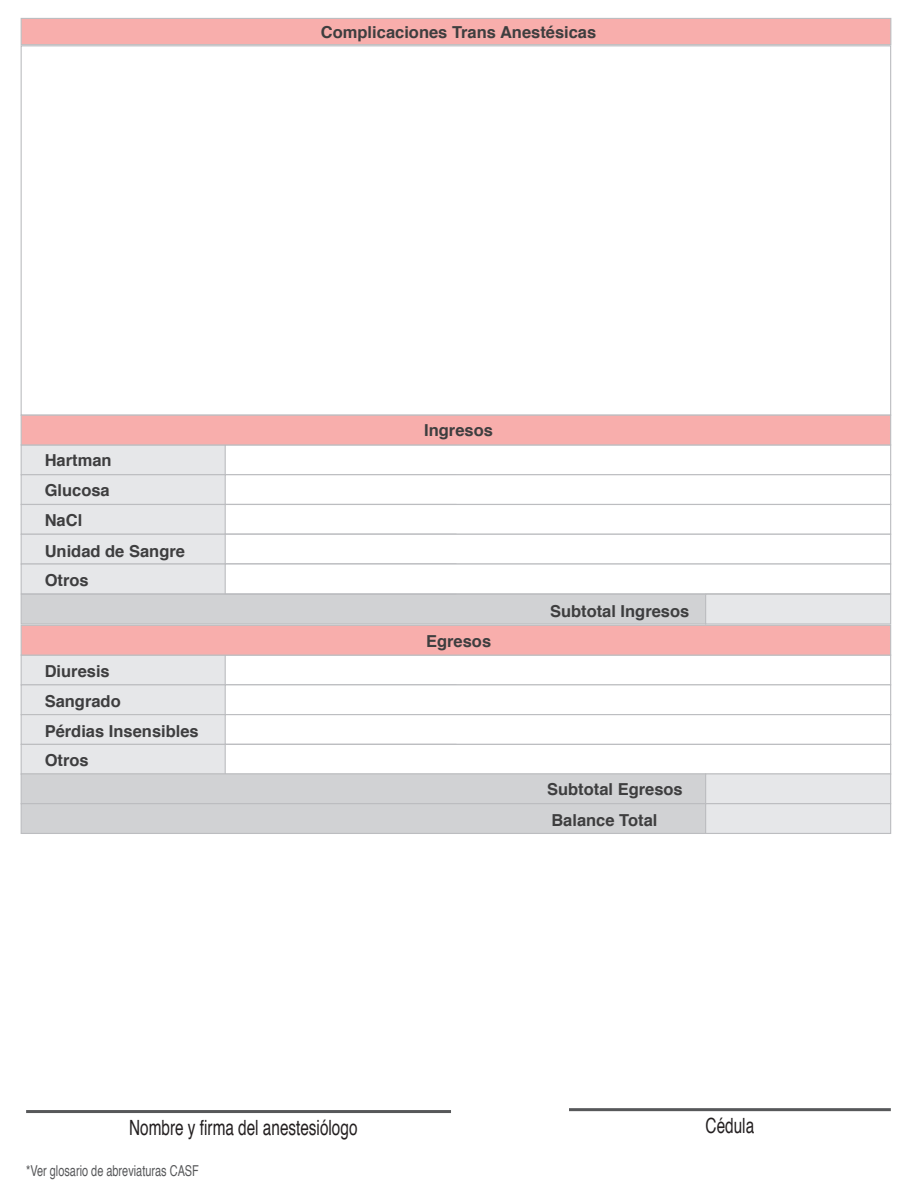
<style>
.page{position:relative;width:918px;height:1188px;background:#fff}
.page>*{position:absolute;margin:0;border:0;box-sizing:border-box;transform-origin:0 0}
.t1{font:21px "Helvetica";color:#231f20;scale:.73 1}
.t2{font:700 16.5px/30px "Helvetica";color:#3e3e3f}
.t3{font:15px "Helvetica";color:#57585a;scale:.73 1}
</style>
<div class="page">
<div style="left:21px;top:594px;width:685px;height:31px;background:#d1d2d4;border:1px solid #bcbdc0"></div>
<div style="left:21px;top:45px;width:870px;height:371px;background:#fff;border:1px solid #bcbdc0"></div>
<div style="left:21px;top:18px;width:870px;height:27px;background:#f8aeac;border:1px solid #bcbdc0"></div>
<hr style="left:569px;top:1108px;width:322px;height:3px;background:#57585a">
<hr style="left:26px;top:1110px;width:425px;height:3px;background:#57585a">
<div style="left:21px;top:444px;width:435px;height:31px;background:#e6e7e9;border:1px solid #bcbdc0"></div>
<div style="left:225px;top:444px;width:666px;height:31px;background:#fff"></div>
<div style="left:21px;top:474px;width:435px;height:31px;background:#e6e7e9;border:1px solid #bcbdc0"></div>
<div style="left:225px;top:474px;width:666px;height:31px;background:#fff;border:1px solid #bcbdc0"></div>
<div style="left:21px;top:504px;width:435px;height:31px;background:#e6e7e9;border:1px solid #bcbdc0"></div>
<div style="left:225px;top:504px;width:666px;height:31px;background:#fff;border:1px solid #bcbdc0"></div>
<div style="left:21px;top:534px;width:435px;height:31px;background:#e6e7e9;border:1px solid #bcbdc0"></div>
<div style="left:225px;top:534px;width:666px;height:31px;background:#fff;border:1px solid #bcbdc0"></div>
<div style="left:21px;top:563px;width:435px;height:31px;background:#e6e7e9;border:1px solid #bcbdc0"></div>
<div style="left:225px;top:563px;width:666px;height:31px;background:#fff;border:1px solid #bcbdc0"></div>
<div style="left:21px;top:655px;width:435px;height:30px;background:#e6e7e9"></div>
<div style="left:225px;top:655px;width:666px;height:30px;background:#fff"></div>
<div style="left:21px;top:684px;width:435px;height:31px;background:#e6e7e9;border:1px solid #bcbdc0"></div>
<div style="left:225px;top:684px;width:666px;height:31px;background:#fff;border:1px solid #bcbdc0"></div>
<div style="left:21px;top:714px;width:435px;height:31px;background:#e6e7e9;border:1px solid #bcbdc0"></div>
<div style="left:225px;top:714px;width:666px;height:31px;background:#fff;border:1px solid #bcbdc0"></div>
<div style="left:21px;top:744px;width:435px;height:31px;background:#e6e7e9;border:1px solid #bcbdc0"></div>
<div style="left:225px;top:744px;width:666px;height:31px;background:#fff;border:1px solid #bcbdc0"></div>
<div style="left:21px;top:415px;width:870px;height:31px;background:#f8aeac;border:1px solid #bcbdc0"></div>
<div style="left:21px;top:625px;width:870px;height:31px;background:#f8aeac;border:1px solid #bcbdc0"></div>
<div style="left:705px;top:594px;width:186px;height:31px;background:#e6e7e9;border:1px solid #bcbdc0"></div>
<div style="left:21px;top:773px;width:685px;height:31px;background:#d1d2d4;border:1px solid #bcbdc0"></div>
<div style="left:705px;top:773px;width:186px;height:31px;background:#e6e7e9;border:1px solid #bcbdc0"></div>
<div style="left:21px;top:803px;width:685px;height:31px;background:#d1d2d4;border:1px solid #bcbdc0"></div>
<div style="left:705px;top:803px;width:186px;height:31px;background:#e6e7e9;border:1px solid #bcbdc0"></div>
<p class="t2" style="left:321px;top:17px;width:277px">Complicaciones Trans Anestésicas</p>
<p class="t2" style="left:45px;top:445px;width:68px;text-align:justify">Hartman Glucosa NaCl</p>
<p class="t2" style="left:45px;top:538px;width:142px;line-height:28.7px">Unidad de Sangre<br>Otros</p>
<p class="t2" style="left:45px;top:657px;width:156px">Diuresis<br>Sangrado<br>Pérdias Insensibles</p>
<p class="t2" style="left:45px;top:746px;width:46px">Otros</p>
<p class="t2" style="left:424px;top:416px;width:70px">Ingresos</p>
<p class="t2" style="left:426px;top:627px;width:67px">Egresos</p>
<p class="t2" style="left:550px;top:596px;width:141px">Subtotal Ingresos</p>
<p class="t2" style="left:547px;top:773px;width:137px;line-height:31.2px">Subtotal Egresos<br>Balance Total</p>
<p class="t1" style="left:129px;top:1111px;width:314px">Nombre y firma del anestesiólogo</p>
<p class="t1" style="left:706px;top:1109px;width:68px">Cédula</p>
<p class="t3" style="left:26px;top:1159px;width:238px">*Ver glosario de abreviaturas CASF</p>
</div>
